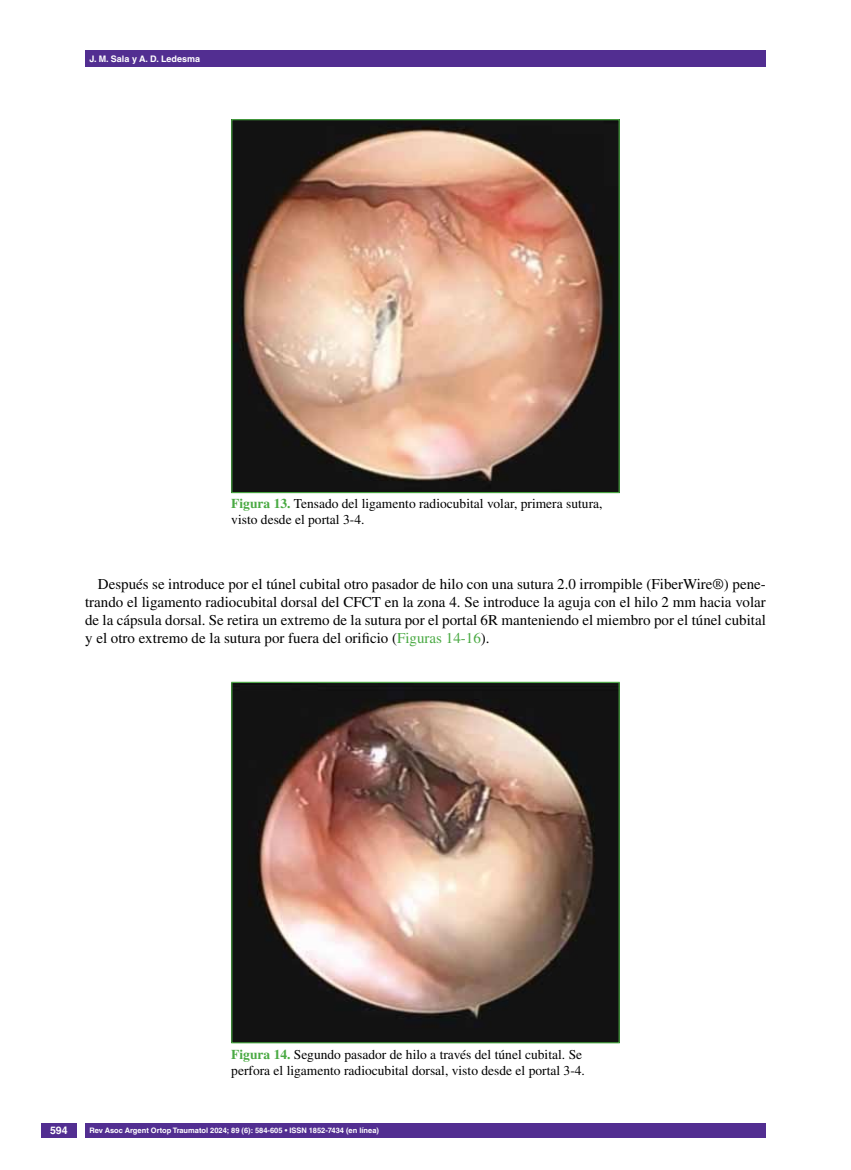
<style>
.page{position:relative;width:851px;height:1170px;background:#fff}
.page>*{position:absolute;margin:0;border:0;box-sizing:border-box;transform-origin:0 0}
.t1{font:15px/18px "Times LT Std";color:#000;text-align:justify}
.t2{font:13.5px/16.2px "Times LT Std";color:#000}
.t3{font:700 10.5px "Helvetica LT Std";color:#fff}
.t4{font:700 9px "Helvetica LT Std";color:#fff}
.t5{font:700 7.5px "Helvetica LT Std";color:#fff}
.s1{font-weight:700;color:#49a942}
.s2{color:#49a942}
</style>
<div class="page">
<div style="left:41px;top:1123px;width:36px;height:14px;background:#522e91"></div>
<div style="left:85px;top:50px;width:680px;height:17px;background:#522e91"></div>
<div style="left:85px;top:1123px;width:680px;height:14px;background:#522e91"></div>
<img style="left:233px;top:121px;width:384px;height:370px">
<div style="left:231px;top:119px;width:388px;height:374px;border:1px solid #49a942"></div>
<img style="left:233px;top:683px;width:384px;height:358px">
<div style="left:231px;top:681px;width:388px;height:362px;border:1px solid #49a942"></div>
<p class="t4" style="left:89px;top:53px;width:112px">J. M. Sala y A. D. Ledesma</p>
<p class="t2" style="left:231px;top:495px;width:373px"><span class="s1">Figura 13.</span> Tensado del ligamento radiocubital volar, primera sutura, visto desde el portal 3-4.</p>
<p class="t1" style="left:85px;top:574px;width:682px;text-indent:13px">Después se introduce por el túnel cubital otro pasador de hilo con una sutura 2.0 irrompible (FiberWire®) pene&shy;trando el ligamento radiocubital dorsal del CFCT en la zona 4. Se introduce la aguja con el hilo 2 mm hacia volar de la cápsula dorsal. Se retira un extremo de la sutura por el portal 6R manteniendo el miembro por el túnel cubital y el otro extremo de la sutura por fuera del orificio (<span class="s2">Figuras 14-16</span>).</p>
<p class="t3" style="left:50px;top:1124px;width:19px">594</p>
<p class="t2" style="left:231px;top:1045px;width:355px"><span class="s1">Figura 14.</span> Segundo pasador de hilo a través del túnel cubital. Se perfora el ligamento radiocubital dorsal, visto desde el portal 3-4.</p>
<p class="t5" style="left:90px;top:1125px;width:291px">Rev Asoc Argent Ortop Traumatol 2024; 89 (6): 584-605 • ISSN 1852-7434 (en línea)</p>
</div>
